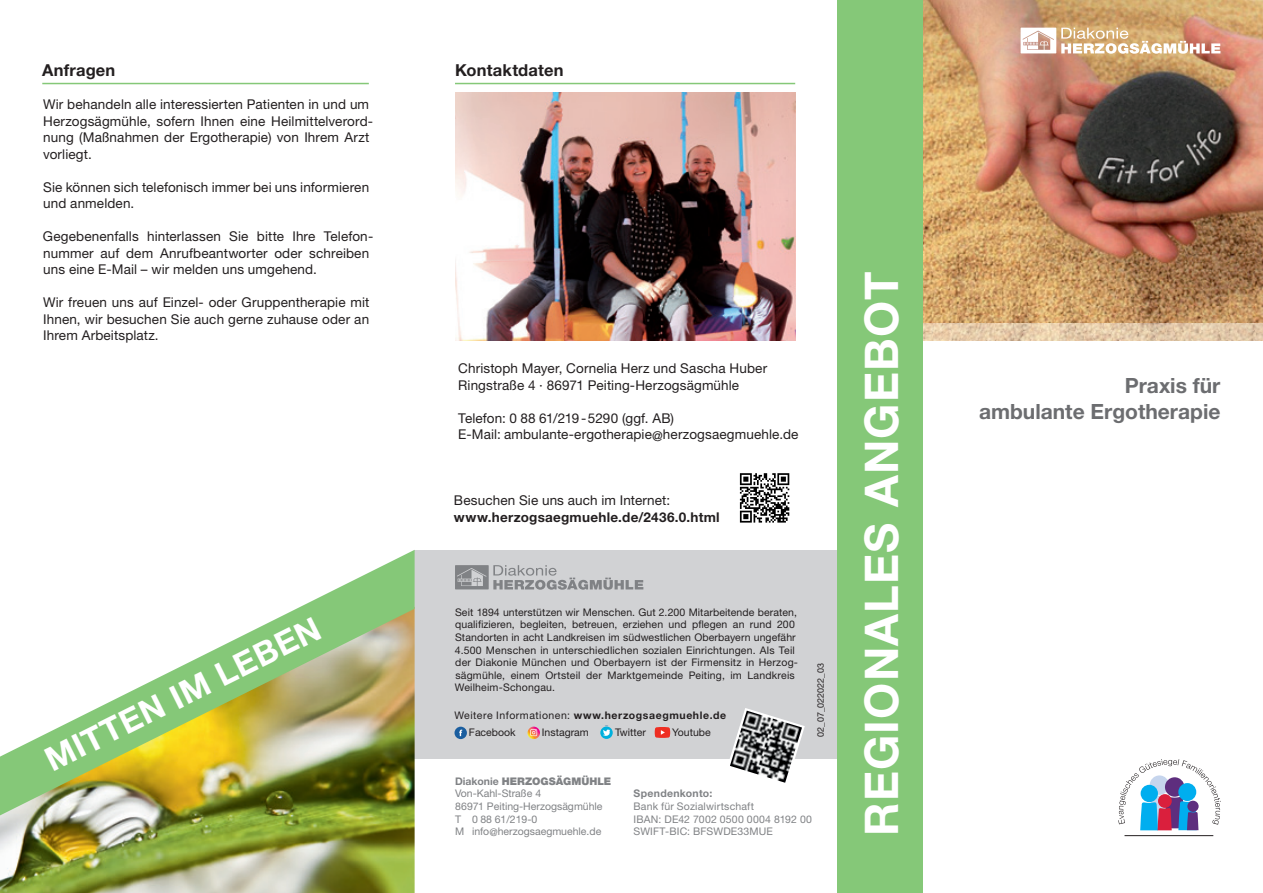
<style>
.page{position:relative;width:1263px;height:893px;background:#fff}
.page>*{position:absolute;margin:0;border:0;box-sizing:border-box;transform-origin:0 0}
.t1{font:700 46.5px "Helvetica Neue LT Std";letter-spacing:.025em;color:#fff}
.t2{font:700 33px "Helvetica Neue LT Std";color:#fff}
.t3{font:700 21px/25.2px "Helvetica Neue LT Std";color:#6c6d70;text-align:right}
.t4{font:700 16.5px "Helvetica Neue LT Std";letter-spacing:.01em;color:#231f20}
.t5{font:13.5px/16.5px "Helvetica Neue LT Std";letter-spacing:.01em;color:#231f20}
.t6{font:700 13.5px "Helvetica Neue LT Std";letter-spacing:.02em;color:#231f20}
.t7{font:10.5px/12.6px "Helvetica Neue LT Std";letter-spacing:.015em;color:#231f20}
.t8{font:10.5px/12.6px "Helvetica Neue LT Std";color:#808285}
.t9{font:700 10.5px "Helvetica Neue LT Std";letter-spacing:.03em;color:#808285}
.t10{font:9px "Helvetica Neue LT Std";color:#231f20}
.s1{font-weight:700}
.s2{font-weight:900}
</style>
<div class="page">
<div style="left:415px;top:550px;width:426px;height:209px;background:#d1d2d4"></div>
<img style="left:923px;top:0;width:340px;height:340px">
<img style="left:0;top:815px;width:415px;height:78px">
<img style="left:0;top:550px;width:415px;height:265px">
<hr style="left:42px;top:83px;width:327px;height:1px;background:#85c878">
<hr style="left:455px;top:83px;width:340px;height:1px;background:#85c878">
<div style="left:838px;top:0;width:85px;height:893px;background:#85c878"></div>
<img style="left:455px;top:93px;width:340px;height:247px">
<svg style="left:739px;top:473px;width:51px;height:50px"></svg>
<svg style="left:740px;top:473px;width:49px;height:50px"></svg>
<hr style="left:1124px;top:835px;width:89px;height:1px;background:#231f20">
<svg style="left:1118px;top:759px;width:103px;height:71px"></svg>
<svg style="left:1020px;top:28px;width:200px;height:26px"></svg>
<svg style="left:744px;top:708px;width:61px;height:26px"></svg>
<img style="left:730px;top:711px;width:72px;height:72px">
<svg style="left:455px;top:565px;width:188px;height:25px"></svg>
<svg style="left:454px;top:727px;width:13px;height:12px"></svg>
<svg style="left:459px;top:730px;width:3px;height:6px"></svg>
<svg style="left:527px;top:727px;width:13px;height:12px"></svg>
<svg style="left:600px;top:726px;width:13px;height:13px"></svg>
<svg style="left:603px;top:729px;width:8px;height:7px"></svg>
<svg style="left:655px;top:727px;width:15px;height:11px"></svg>
<p class="t4" style="left:42px;top:60px;width:75px">Anfragen</p>
<p class="t4" style="left:455px;top:60px;width:110px">Kontaktdaten</p>
<p class="t5" style="left:43px;top:96px;width:332px">Wir behandeln alle interessierten Patienten in und um Herzogsägmühle, sofern Ihnen eine Heilmittelverord&shy;nung (Maßnahmen der Ergotherapie) von Ihrem Arzt vorliegt.</p>
<p class="t5" style="left:43px;top:178px;width:327px">Sie können sich telefonisch immer bei uns informieren und anmelden.</p>
<p class="t5" style="left:43px;top:228px;width:332px">Gegebenenfalls hinterlassen Sie bitte Ihre Telefon&shy;nummer auf dem Anrufbeantworter oder schreiben uns eine E-Mail – wir melden uns umgehend.</p>
<p class="t5" style="left:43px;top:294px;width:328px;text-align:justify">Wir freuen uns auf Einzel- oder Gruppentherapie mit Ihnen, wir besuchen Sie auch gerne zuhause oder an Ihrem Arbeitsplatz.</p>
<h2 class="t2" style="left:38px;top:744px;width:305px;rotate:-27deg">MITTEN IM LEBEN</h2>
<p class="t5" style="left:458px;top:360px;width:310px">Christoph Mayer, Cornelia Herz und Sascha Huber<br>Ringstraße 4 · 86971 Peiting-Herzogsägmühle</p>
<p class="t5" style="left:458px;top:409px;width:342px">Telefon: 0 88 61/219 - 5290 (ggf. AB)<br>E-Mail: ambulante-ergotherapie@herzogsaegmuehle.de</p>
<p class="t5" style="left:454px;top:492px;width:218px">Besuchen Sie uns auch im Internet:</p>
<p class="t6" style="left:454px;top:508px;width:267px">www.herzogsaegmuehle.de/2436.0.html</p>
<p class="t7" style="left:455px;top:606px;width:345px">Seit 1894 unterstützen wir Menschen. Gut 2.200 Mitarbeitende beraten, qualifizieren, begleiten, betreuen, erziehen und pflegen an rund 200<br>Stand orten in acht Landkreisen im südwestlichen Oberbayern ungefähr 4.500 Menschen in unterschiedlichen sozialen Einrichtungen. Als Teil der Diakonie München und Oberbayern ist der Firmensitz in Herzog&shy;sägmühle, einem Ortsteil der Marktgemeinde Peiting, im Landkreis Weilheim-Schongau.</p>
<p class="t7" style="left:469px;top:707px;width:259px;line-height:17px;text-indent:-15px">Weitere Informationen: <span class="s1">www.herzogsaegmuehle.de<br></span>Facebook</p>
<p class="t7" style="left:542px;top:726px;width:48px">Instagram</p>
<p class="t7" style="left:615px;top:726px;width:32px">Twitter</p>
<p class="t7" style="left:672px;top:726px;width:40px">Youtube</p>
<p class="t10" style="left:815px;top:737px;width:75px;rotate:-90deg">02_07_022022_03</p>
<p class="t8" style="left:455px;top:775px;width:158px"><span class="s1">Diakonie</span> <span class="s2">HERZOGSÄGMÜHLE<br></span>Von-Kahl-Straße 4<br>86971 Peiting-Herzogsägmühle<br>T 0 88 61/219-0<br>M info@herzogsaegmuehle.de</p>
<p class="t9" style="left:634px;top:787px;width:80px">Spendenkonto:</p>
<p class="t8" style="left:634px;top:800px;width:180px">Bank für Sozialwirtschaft<br>IBAN: DE42 7002 0500 0004 8192 00<br>SWIFT-BIC: BFSWDE33MUE</p>
<h1 class="t1" style="left:853px;top:836px;width:566px;rotate:-90deg">REGIONALES ANGEBOT</h1>
<h3 class="t3" style="left:979px;top:373px;width:243px">Praxis für<br>ambulante Ergotherapie</h3>
</div>
